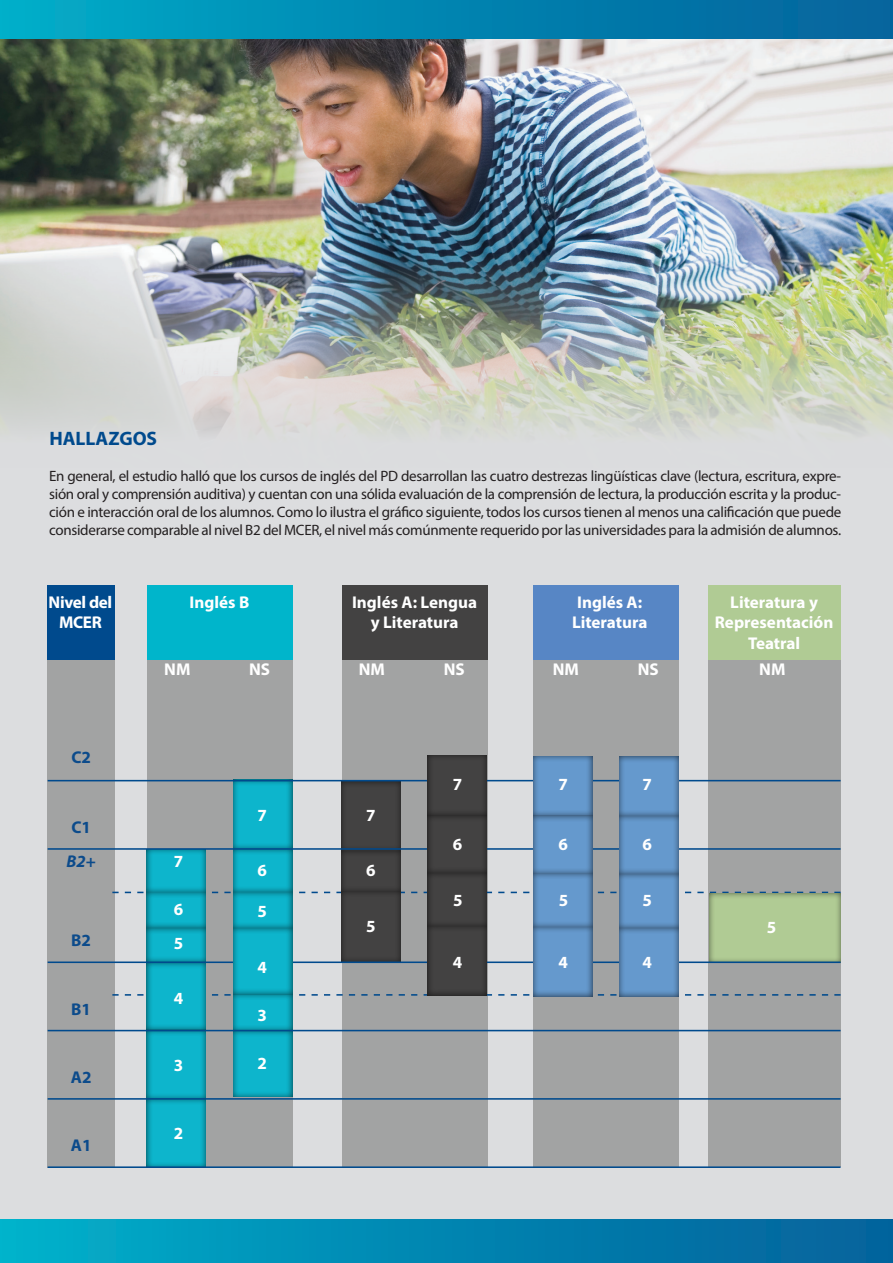
<style>
.page{position:relative;width:893px;height:1263px;background:#dcdddf}
.page>*{position:absolute;margin:0;border:0;box-sizing:border-box;transform-origin:0 0}
.t1{font:700 19.5px "Myriad Pro";color:#004a8d}
.t2{font:700 17.1px/20.5px "Myriad Pro";color:#fff;text-align:center}
.t3{font:700 17.1px/20.5px "Myriad Pro";letter-spacing:-.02em;color:#fff;text-align:center}
.t4{font:700 17.1px "Myriad Pro";color:#0c4b8b}
.t5{font:italic 700 17.1px "Myriad Pro";color:#0c4b8b}
.t6{font:15px/18px "Myriad Pro";letter-spacing:-.02em;color:#231f20;text-align:justify}
</style>
<div class="page">
<img style="left:0;top:39px;width:893px;height:396px">
<div style="left:0;top:1220px;width:893px;height:43px;background:linear-gradient(to right,#00afca,#035f9a)"></div>
<div style="left:0;top:0;width:893px;height:39px;background:linear-gradient(to right,#00abc8,#04619b)"></div>
<div style="left:147px;top:659px;width:145px;height:509px;background:#a2a3a3"></div>
<div style="left:708px;top:659px;width:133px;height:508px;background:#a2a3a3"></div>
<div style="left:533px;top:659px;width:145px;height:507px;background:#a2a3a3"></div>
<div style="left:342px;top:659px;width:145px;height:507px;background:#a2a3a3"></div>
<div style="left:48px;top:659px;width:67px;height:509px;background:#a2a3a3"></div>
<svg style="left:112px;top:994px;width:729px;height:2px"></svg>
<svg style="left:112px;top:892px;width:592px;height:1px"></svg>
<div style="left:708px;top:891px;width:135px;height:73px;background:#231f20;opacity:.75"></div>
<div style="left:533px;top:871px;width:61px;height:57px;background:#231f20;opacity:.75"></div>
<div style="left:619px;top:871px;width:61px;height:57px;background:#231f20;opacity:.75"></div>
<div style="left:341px;top:779px;width:61px;height:72px;background:#231f20;opacity:.75"></div>
<div style="left:341px;top:850px;width:61px;height:44px;background:#231f20;opacity:.75"></div>
<div style="left:341px;top:889px;width:61px;height:74px;background:#231f20;opacity:.75"></div>
<div style="left:427px;top:870px;width:62px;height:57px;background:#231f20;opacity:.75"></div>
<div style="left:147px;top:846px;width:61px;height:47px;background:#231f20;opacity:.75"></div>
<div style="left:147px;top:892px;width:61px;height:39px;background:#231f20;opacity:.75"></div>
<div style="left:147px;top:925px;width:61px;height:38px;background:#231f20;opacity:.75"></div>
<div style="left:147px;top:962px;width:61px;height:70px;background:#231f20;opacity:.75"></div>
<div style="left:147px;top:1027px;width:61px;height:72px;background:#231f20;opacity:.75"></div>
<div style="left:147px;top:1098px;width:61px;height:72px;background:#231f20;opacity:.75"></div>
<div style="left:233px;top:777px;width:61px;height:72px;background:#231f20;opacity:.75"></div>
<div style="left:233px;top:848px;width:61px;height:47px;background:#231f20;opacity:.75"></div>
<div style="left:233px;top:890px;width:61px;height:39px;background:#231f20;opacity:.75"></div>
<div style="left:233px;top:992px;width:61px;height:39px;background:#231f20;opacity:.75"></div>
<div style="left:233px;top:1030px;width:61px;height:69px;background:#231f20;opacity:.75"></div>
<div style="left:48px;top:585px;width:67px;height:74px;background:#004a8d"></div>
<div style="left:147px;top:585px;width:145px;height:74px;background:#00b5cb"></div>
<div style="left:342px;top:585px;width:145px;height:74px;background:#434242"></div>
<div style="left:533px;top:585px;width:145px;height:74px;background:#5786c5"></div>
<div style="left:708px;top:585px;width:133px;height:74px;background:#b0cb94"></div>
<hr style="left:48px;top:780px;width:793px;height:1px;background:#004a8d">
<hr style="left:48px;top:848px;width:793px;height:2px;background:#004a8d">
<hr style="left:48px;top:961px;width:793px;height:2px;background:#004a8d">
<hr style="left:48px;top:1030px;width:793px;height:1px;background:#004a8d">
<hr style="left:48px;top:1098px;width:793px;height:2px;background:#004a8d">
<hr style="left:48px;top:1166px;width:793px;height:2px;background:#004a8d">
<div style="left:533px;top:753px;width:61px;height:63px;background:#231f20;opacity:.75"></div>
<div style="left:533px;top:815px;width:61px;height:61px;background:#231f20;opacity:.75"></div>
<div style="left:619px;top:754px;width:61px;height:63px;background:#231f20;opacity:.75"></div>
<div style="left:619px;top:815px;width:61px;height:60px;background:#231f20;opacity:.75"></div>
<div style="left:427px;top:752px;width:62px;height:63px;background:#231f20;opacity:.75"></div>
<div style="left:427px;top:815px;width:62px;height:60px;background:#231f20;opacity:.75"></div>
<div style="left:533px;top:926px;width:61px;height:72px;background:#231f20;opacity:.75"></div>
<div style="left:619px;top:927px;width:61px;height:71px;background:#231f20;opacity:.75"></div>
<div style="left:427px;top:925px;width:62px;height:72px;background:#231f20;opacity:.75"></div>
<div style="left:233px;top:927px;width:61px;height:69px;background:#231f20;opacity:.75"></div>
<h1 class="t1" style="left:49px;top:425px;width:109px">HALLAZGOS</h1>
<p class="t6" style="left:49px;top:466px;width:794px">En general, el estudio halló que los cursos de inglés del PD desarrollan las cuatro destrezas lingüísticas clave (lectura, escritura, expre&shy;sión oral y comprensión auditiva) y cuentan con una sólida evaluación de la comprensión de lectura, la producción escrita y la produc&shy;ción e interacción oral de los alumnos. Como lo ilustra el gráfico siguiente, todos los cursos tienen al menos una calificación que puede considerarse comparable al nivel B2 del MCER, el nivel más comúnmente requerido por las universidades para la admisión de alumnos.</p>
<p class="t3" style="left:49px;top:591px;width:65px">Nivel del<br>MCER</p>
<p class="t2" style="left:190px;top:591px;width:61px">Inglés B</p>
<p class="t2" style="left:352px;top:591px;width:127px">Inglés A: Lengua y Literatura</p>
<p class="t2" style="left:572px;top:591px;width:77px;text-align:left">Inglés A:<br>Literatura</p>
<p class="t2" style="left:715px;top:591px;width:120px">Literatura y<br>Representación<br>Teatral</p>
<p class="t2" style="left:164px;top:659px;width:28px">NM</p>
<p class="t2" style="left:249px;top:659px;width:23px">NS</p>
<p class="t2" style="left:359px;top:659px;width:28px">NM</p>
<p class="t2" style="left:444px;top:659px;width:23px">NS</p>
<p class="t2" style="left:553px;top:659px;width:28px">NM</p>
<p class="t2" style="left:638px;top:659px;width:23px">NS</p>
<p class="t2" style="left:759px;top:659px;width:28px">NM</p>
<p class="t4" style="left:71px;top:746px;width:21px">C2</p>
<p class="t4" style="left:71px;top:816px;width:21px">C1</p>
<p class="t5" style="left:67px;top:850px;width:31px">B2+</p>
<p class="t4" style="left:71px;top:929px;width:21px">B2</p>
<p class="t4" style="left:71px;top:998px;width:21px">B1</p>
<p class="t4" style="left:71px;top:1066px;width:22px">A2</p>
<p class="t4" style="left:71px;top:1134px;width:22px">A1</p>
<p class="t2" style="left:174px;top:850px;width:11px">7</p>
<p class="t2" style="left:174px;top:892px;width:11px;line-height:34.2px;text-align:left">6<br>5</p>
<p class="t2" style="left:174px;top:987px;width:11px">4</p>
<p class="t2" style="left:174px;top:1054px;width:11px">3</p>
<p class="t2" style="left:174px;top:1122px;width:11px">2</p>
<p class="t2" style="left:257px;top:804px;width:11px">7</p>
<p class="t2" style="left:257px;top:860px;width:11px">6</p>
<p class="t2" style="left:257px;top:900px;width:11px">5</p>
<p class="t2" style="left:366px;top:804px;width:11px">7</p>
<p class="t2" style="left:366px;top:860px;width:11px">6</p>
<p class="t2" style="left:366px;top:916px;width:11px">5</p>
<p class="t2" style="left:453px;top:773px;width:11px">7</p>
<p class="t2" style="left:450px;top:773px;width:11px">7</p>
<p class="t2" style="left:559px;top:773px;width:11px">7</p>
<p class="t2" style="left:642px;top:773px;width:11px">7</p>
<p class="t2" style="left:453px;top:833px;width:11px">6</p>
<p class="t2" style="left:450px;top:833px;width:11px">6</p>
<p class="t2" style="left:559px;top:833px;width:11px">6</p>
<p class="t2" style="left:642px;top:833px;width:11px">6</p>
<p class="t2" style="left:453px;top:889px;width:11px">5</p>
<p class="t2" style="left:559px;top:889px;width:11px">5</p>
<p class="t2" style="left:642px;top:889px;width:11px">5</p>
<p class="t2" style="left:257px;top:956px;width:11px">4</p>
<p class="t2" style="left:453px;top:951px;width:11px">4</p>
<p class="t2" style="left:559px;top:951px;width:11px">4</p>
<p class="t2" style="left:642px;top:951px;width:11px">4</p>
<p class="t2" style="left:257px;top:1004px;width:11px">3</p>
<p class="t2" style="left:257px;top:1052px;width:11px">2</p>
<p class="t2" style="left:767px;top:917px;width:11px">5</p>
</div>
